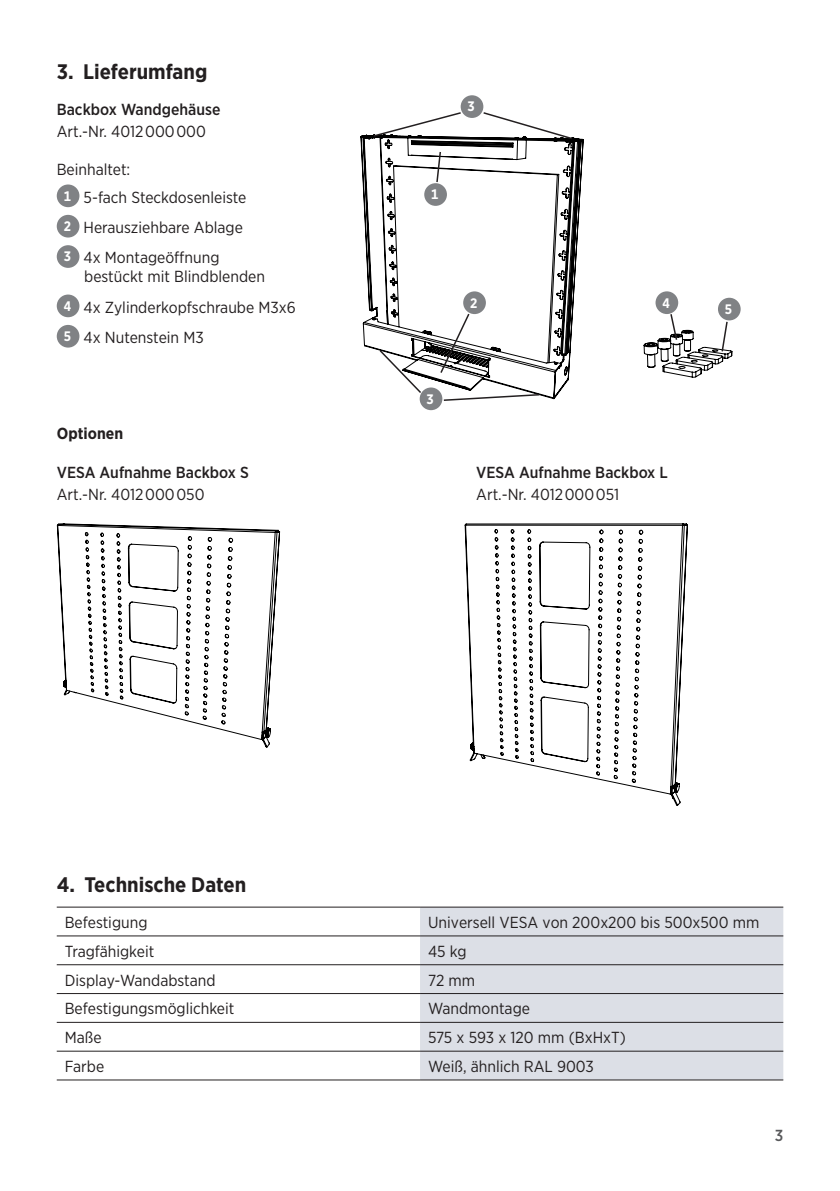
<style>
.page{position:relative;width:840px;height:1191px;background:#fff}
.page>*{position:absolute;margin:0;border:0;box-sizing:border-box;transform-origin:0 0}
.body_DIN_A5___h1{font:700 21px "Gotham Narrow";color:#231f20}
.body_DIN_A5___p{font:16px/19px "Gotham Narrow";color:#231f20}
.body_DIN_A5___p-2{font:500 16px "Gotham Narrow";color:#231f20}
.body_DIN_A5___p-3{font:700 16px "Gotham Narrow";color:#231f20}
.t1{font:500 16px "Gotham Narrow";color:#57585a}
.Weiße_Zahl_auf_rotem{font:700 13.8px "Gotham Narrow";color:#fff}
</style>
<div class="page">
<div style="left:57px;top:184px;width:22px;height:23px;background:#808285;border-radius:50%"></div>
<div style="left:57px;top:215px;width:22px;height:22px;background:#808285;border-radius:50%"></div>
<div style="left:57px;top:245px;width:22px;height:23px;background:#808285;border-radius:50%"></div>
<div style="left:57px;top:294px;width:22px;height:23px;background:#808285;border-radius:50%"></div>
<div style="left:57px;top:325px;width:22px;height:22px;background:#808285;border-radius:50%"></div>
<div style="left:420px;top:907px;width:362px;height:172px;background:#dcdfe6"></div>
<hr style="left:57px;top:935px;width:363px;height:1px;background:#231f20">
<hr style="left:420px;top:935px;width:362px;height:1px;background:#231f20">
<hr style="left:57px;top:964px;width:363px;height:1px;background:#231f20">
<hr style="left:420px;top:964px;width:362px;height:1px;background:#231f20">
<hr style="left:57px;top:993px;width:363px;height:1px;background:#231f20">
<hr style="left:420px;top:993px;width:362px;height:1px;background:#231f20">
<hr style="left:57px;top:1022px;width:363px;height:1px;background:#231f20">
<hr style="left:420px;top:1022px;width:362px;height:1px;background:#231f20">
<hr style="left:57px;top:1050px;width:363px;height:1px;background:#231f20">
<hr style="left:420px;top:1050px;width:362px;height:1px;background:#231f20">
<hr style="left:57px;top:906px;width:363px;height:1px;background:#231f20">
<hr style="left:420px;top:906px;width:362px;height:1px;background:#231f20">
<hr style="left:57px;top:1079px;width:363px;height:1px;background:#231f20">
<hr style="left:420px;top:1079px;width:362px;height:1px;background:#231f20">
<svg style="left:57px;top:523px;width:223px;height:224px"></svg>
<svg style="left:464px;top:523px;width:223px;height:282px"></svg>
<svg style="left:360px;top:134px;width:223px;height:265px"></svg>
<div style="left:424px;top:183px;width:22px;height:23px;background:#808285;border-radius:50%"></div>
<div style="left:460px;top:95px;width:23px;height:23px;background:#808285;border-radius:50%"></div>
<div style="left:419px;top:387px;width:23px;height:23px;background:#808285;border-radius:50%"></div>
<div style="left:463px;top:291px;width:22px;height:23px;background:#808285;border-radius:50%"></div>
<svg style="left:439px;top:312px;width:31px;height:62px"></svg>
<svg style="left:435px;top:150px;width:6px;height:34px"></svg>
<svg style="left:372px;top:111px;width:90px;height:27px"></svg>
<svg style="left:481px;top:111px;width:92px;height:29px"></svg>
<svg style="left:442px;top:393px;width:98px;height:8px"></svg>
<svg style="left:378px;top:348px;width:44px;height:46px"></svg>
<div style="left:655px;top:291px;width:22px;height:23px;background:#808285;border-radius:50%"></div>
<div style="left:717px;top:298px;width:23px;height:22px;background:#808285;border-radius:50%"></div>
<svg style="left:643px;top:312px;width:88px;height:65px"></svg>
<p class="body_DIN_A5___h1" style="left:57px;top:58px;width:152px">3. Lieferumfang</p>
<p class="body_DIN_A5___p-2" style="left:57px;top:99px;width:165px">Backbox Wandgehäuse</p>
<p class="body_DIN_A5___p" style="left:57px;top:122px;width:151px">Art.-Nr. 4012000000</p>
<p class="body_DIN_A5___p" style="left:57px;top:160px;width:75px">Beinhaltet:</p>
<p class="Weiße_Zahl_auf_rotem" style="left:64px;top:187px;width:9px">1</p>
<p class="body_DIN_A5___p" style="left:84px;top:187px;width:164px">5-fach Steckdosenleiste</p>
<p class="Weiße_Zahl_auf_rotem" style="left:64px;top:217px;width:9px">2</p>
<p class="body_DIN_A5___p" style="left:84px;top:217px;width:161px">Herausziehbare Ablage</p>
<p class="Weiße_Zahl_auf_rotem" style="left:64px;top:248px;width:9px">3</p>
<p class="body_DIN_A5___p" style="left:84px;top:248px;width:183px">4x Montageöffnung bestückt mit Blindblenden</p>
<p class="Weiße_Zahl_auf_rotem" style="left:64px;top:297px;width:9px">4</p>
<p class="body_DIN_A5___p" style="left:84px;top:297px;width:214px">4x Zylinderkopfschraube M3x6</p>
<p class="Weiße_Zahl_auf_rotem" style="left:64px;top:327px;width:9px">5</p>
<p class="body_DIN_A5___p" style="left:84px;top:327px;width:122px">4x Nutenstein M3</p>
<p class="body_DIN_A5___p-3" style="left:57px;top:423px;width:68px">Optionen</p>
<p class="body_DIN_A5___p-2" style="left:57px;top:462px;width:193px">VESA Aufnahme Backbox S</p>
<p class="body_DIN_A5___p" style="left:57px;top:484px;width:149px">Art.-Nr. 4012000050</p>
<p class="Weiße_Zahl_auf_rotem" style="left:467px;top:98px;width:9px">3</p>
<p class="Weiße_Zahl_auf_rotem" style="left:431px;top:186px;width:9px">1</p>
<p class="Weiße_Zahl_auf_rotem" style="left:426px;top:390px;width:9px">3</p>
<p class="Weiße_Zahl_auf_rotem" style="left:470px;top:294px;width:9px">2</p>
<p class="Weiße_Zahl_auf_rotem" style="left:662px;top:294px;width:9px">4</p>
<p class="body_DIN_A5___p-2" style="left:476px;top:462px;width:193px">VESA Aufnahme Backbox L</p>
<p class="body_DIN_A5___p" style="left:476px;top:484px;width:144px">Art.-Nr. 4012000051</p>
<p class="Weiße_Zahl_auf_rotem" style="left:724px;top:300px;width:9px">5</p>
<p class="body_DIN_A5___h1" style="left:57px;top:871px;width:191px">4. Technische Daten</p>
<p class="body_DIN_A5___p" style="left:65px;top:912px;width:84px">Befestigung</p>
<p class="body_DIN_A5___p" style="left:428px;top:912px;width:333px">Universell VESA von 200x200 bis 500x500 mm</p>
<p class="body_DIN_A5___p" style="left:65px;top:941px;width:91px">Tragfähigkeit</p>
<p class="body_DIN_A5___p" style="left:428px;top:941px;width:40px">45 kg</p>
<p class="body_DIN_A5___p" style="left:65px;top:970px;width:152px">Display-Wandabstand</p>
<p class="body_DIN_A5___p" style="left:428px;top:970px;width:49px">72 mm</p>
<p class="body_DIN_A5___p" style="left:65px;top:999px;width:171px">Befestigungsmöglichkeit</p>
<p class="body_DIN_A5___p" style="left:428px;top:999px;width:103px">Wandmontage</p>
<p class="body_DIN_A5___p" style="left:65px;top:1027px;width:38px">Maße</p>
<p class="body_DIN_A5___p" style="left:428px;top:1027px;width:199px">575 x 593 x 120 mm (BxHxT)</p>
<p class="body_DIN_A5___p" style="left:65px;top:1056px;width:41px">Farbe</p>
<p class="body_DIN_A5___p" style="left:428px;top:1056px;width:167px">Weiß, ähnlich RAL 9003</p>
<p class="t1" style="left:774px;top:1125px;width:10px">3</p>
</div>
